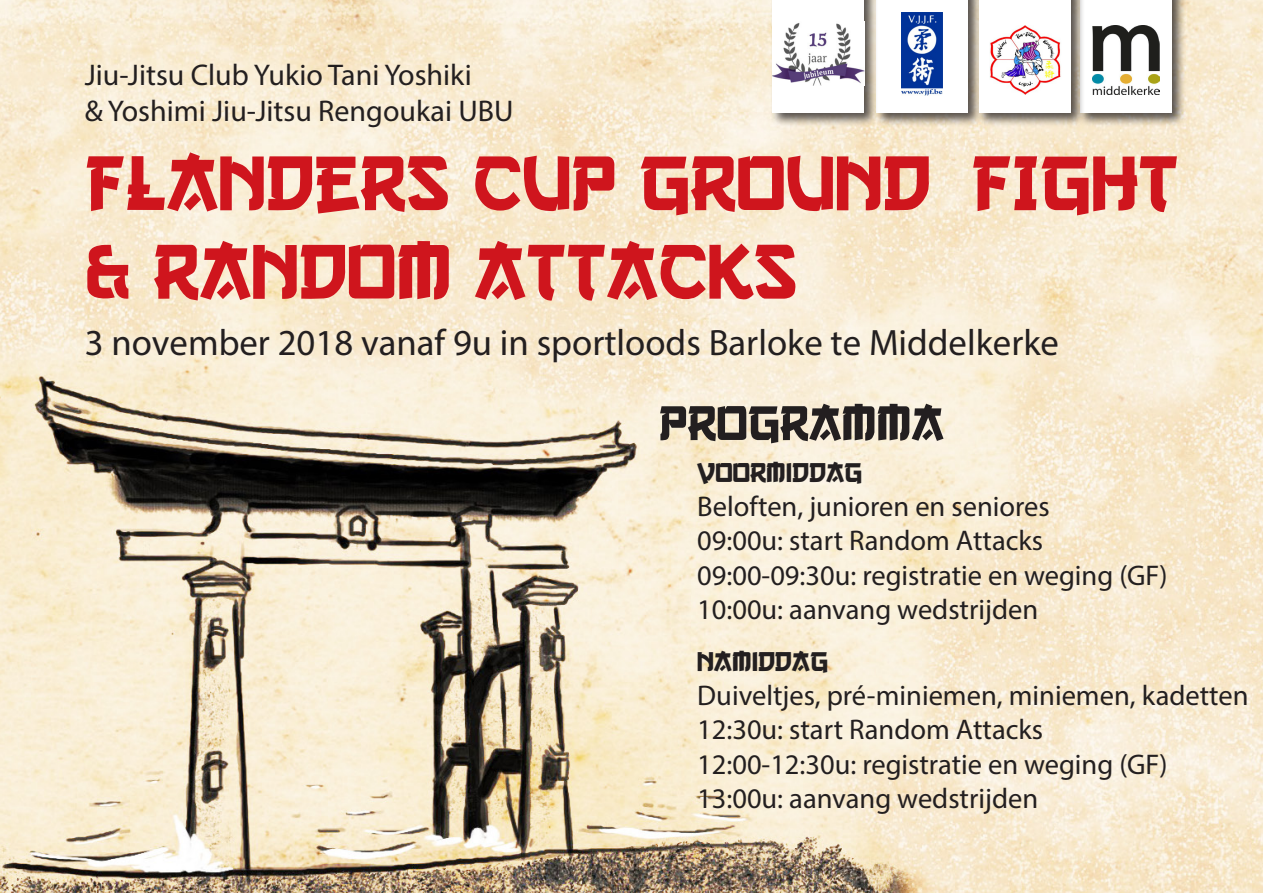
<style>
.page{position:relative;width:1263px;height:893px;background:#fff}
.page>*{position:absolute;margin:0;border:0;box-sizing:border-box;transform-origin:0 0}
.t1{font:81px/88.5px "Gangof Three";color:#cf151d}
.t2{font:51px "Gangof Three";color:#231f20}
.t3{font:36.75px "Myriad Pro";color:#231f20}
.t4{font:30px "Myriad Pro";color:#231f20}
.t5{font:28.5px/34.2px "Myriad Pro";color:#231f20}
.t6{font:28.5px "Gangof Three";color:#231f20}
</style>
<div class="page">
<img style="left:0;top:0;width:1263px;height:893px">
<div style="left:874px;top:0;width:108px;height:126px;background:#231f20;opacity:.75"></div>
<div style="left:876px;top:0;width:92px;height:112px;background:#fff"></div>
<img style="left:902px;top:13px;width:40px;height:82px">
<div style="left:1077px;top:0;width:109px;height:126px;background:#231f20;opacity:.75"></div>
<div style="left:1080px;top:0;width:91px;height:112px;background:#fff"></div>
<div style="left:976px;top:0;width:109px;height:126px;background:#231f20;opacity:.75"></div>
<div style="left:979px;top:0;width:91px;height:112px;background:#fff"></div>
<img style="left:990px;top:25px;width:71px;height:70px">
<img style="left:1092px;top:25px;width:67px;height:70px">
<div style="left:770px;top:0;width:109px;height:126px;background:#231f20;opacity:.75"></div>
<div style="left:772px;top:0;width:92px;height:112px;background:#fff"></div>
<img style="left:772px;top:23px;width:92px;height:62px">
<p class="t4" style="left:85px;top:56px;width:389px">Jiu-Jitsu Club Yukio Tani Yoshiki</p>
<p class="t4" style="left:85px;top:92px;width:430px">&amp; Yoshimi Jiu-Jitsu Rengoukai UBU</p>
<p class="t1" style="left:85px;top:135px;width:1095px">FLANDERS CUP GROUNDFIFIGHT &amp; RANDOM ATTACKS</p>
<p class="t3" style="left:85px;top:320px;width:976px">3 november 2018 vanaf 9u in sportloods Barloke te Middelkerke</p>
<p class="t2" style="left:659px;top:393px;width:286px">PROGRAMMA</p>
<p class="t6" style="left:697px;top:455px;width:167px">VOORMIDDAG</p>
<p class="t5" style="left:697px;top:489px;width:472px">Beloften, junioren en seniores<br>09:00u: start Random Attacks<br>09:00-09:30u: registratie en weging (GF)</p>
<p class="t5" style="left:697px;top:592px;width:343px">10:00u: aanvang wedstrijden</p>
<p class="t6" style="left:697px;top:645px;width:132px">NAMIDDAG</p>
<p class="t5" style="left:697px;top:678px;width:553px">Duiveltjes, pré-miniemen, miniemen, kadetten</p>
<p class="t5" style="left:697px;top:712px;width:347px">12:30u: start Random Attacks</p>
<p class="t5" style="left:697px;top:747px;width:472px">12:00-12:30u: registratie en weging (GF)</p>
<p class="t5" style="left:697px;top:781px;width:343px">13:00u: aanvang wedstrijden</p>
</div>
